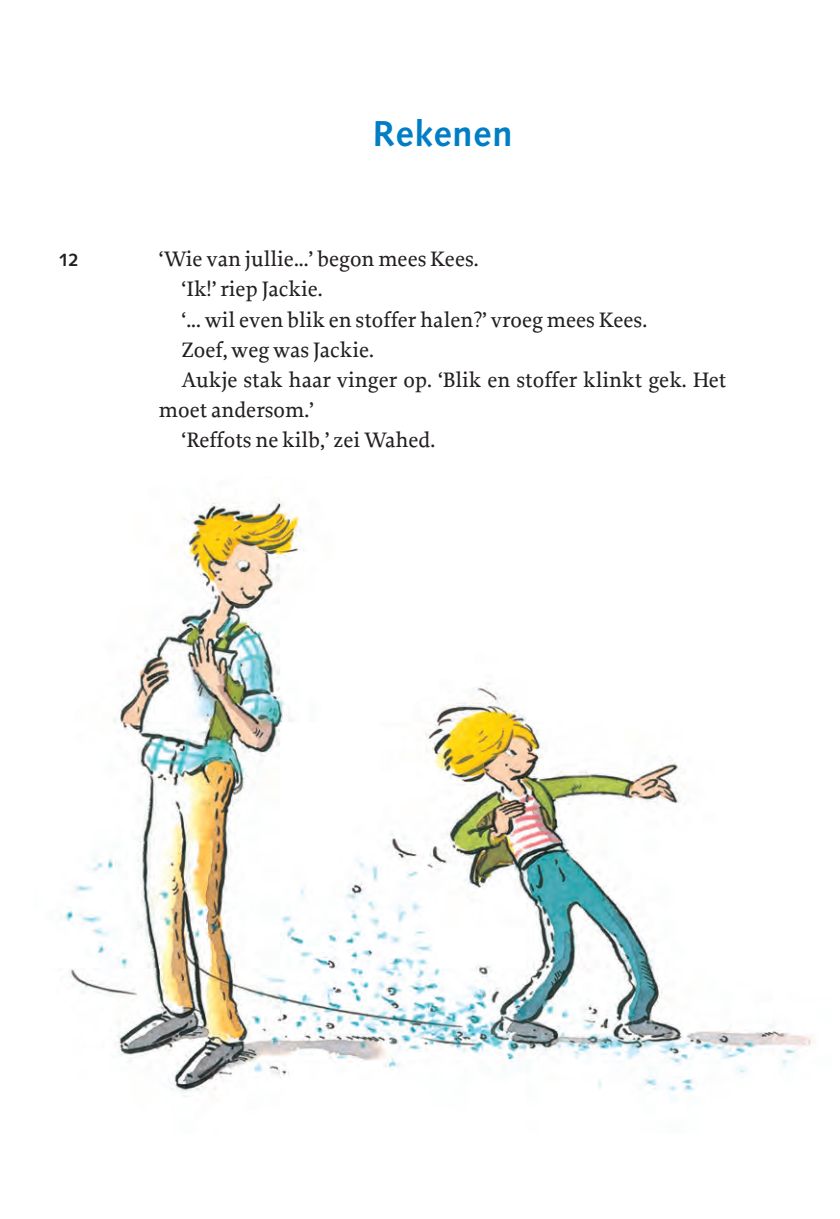
<style>
.page{position:relative;width:840px;height:1219px;background:#fff}
.page>*{position:absolute;margin:0;border:0;box-sizing:border-box;transform-origin:0 0}
.t1{font:700 36px "Syntax";letter-spacing:.025em;color:#007ec5}
.t2{font:500 22px "Proforma";color:#231f20}
.t3{font:700 18px "Syntax";color:#231f20}
</style>
<div class="page">
<img style="left:61px;top:499px;width:751px;height:598px">
<p class="t3" style="left:59px;top:253px;width:21px">12</p>
<h1 class="t1" style="left:373px;top:119px;width:141px">Rekenen</h1>
<p class="t2" style="left:159px;top:246px;width:321px">‘Wie van jullie...’ begon mees Kees.</p>
<p class="t2" style="left:181px;top:276px;width:142px">‘Ik!’ riep Jackie.</p>
<p class="t2" style="left:181px;top:306px;width:467px">‘... wil even blik en stoffer halen?’ vroeg mees Kees.</p>
<p class="t2" style="left:181px;top:336px;width:194px">Zoef, weg was Jackie.</p>
<p class="t2" style="left:181px;top:366px;width:546px">Aukje stak haar vinger op. ‘Blik en stoffer klinkt gek. Het</p>
<p class="t2" style="left:159px;top:396px;width:157px">moet andersom.’</p>
<p class="t2" style="left:181px;top:426px;width:255px">‘Reffots ne kilb,’ zei Wahed.</p>
</div>
